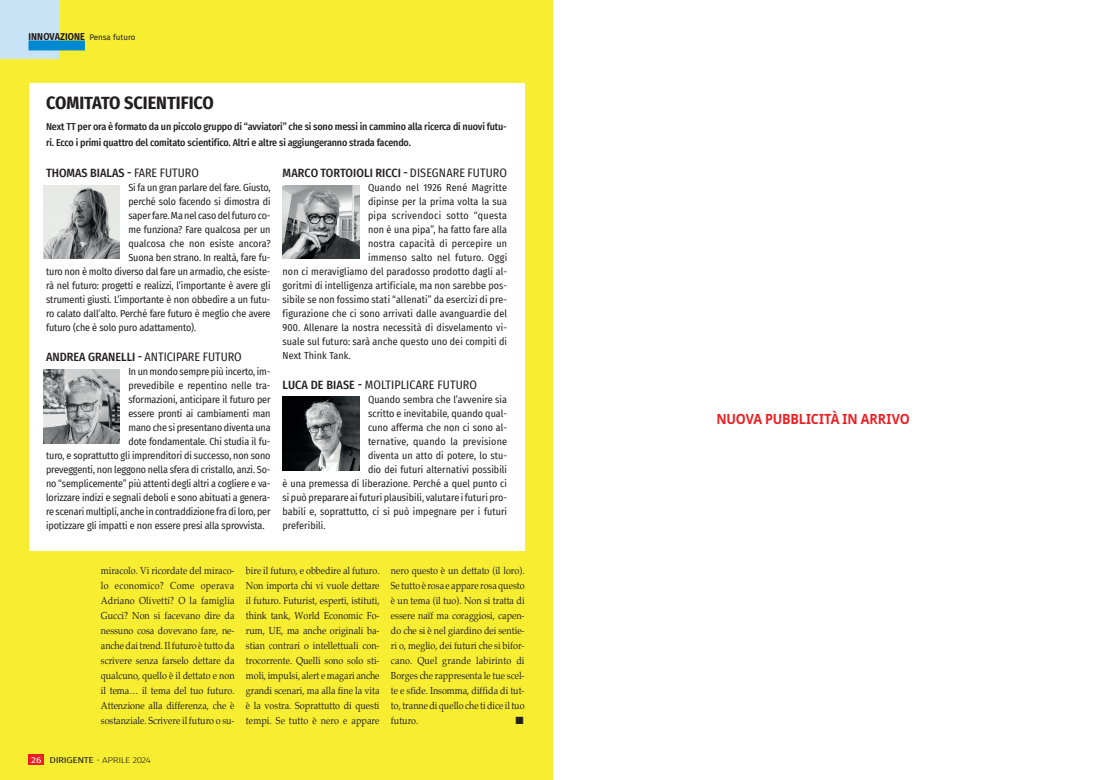
<style>
.page{position:relative;width:1106px;height:780px;background:#f7ee32}
.page>*{position:absolute;margin:0;border:0;box-sizing:border-box;transform-origin:0 0}
.t1{font:700 18px "Fira Sans Condensed";color:#231f20}
.t2{font:700 14px "Noto Sans";letter-spacing:-.005em;color:#ee1d23;scale:.9 1}
.t3{font:12px "Fira Sans Condensed";color:#231f20}
.t4{font:500 12px "Fira Sans Condensed";color:#231f20}
.t5{font:10px "Fira Sans Condensed";letter-spacing:-.01em;color:#231f20}
.t6{font:10px/15px "Palatino";color:#231f20;text-align:justify;scale:.9 1}
.t7{font:10px "Fira Sans Condensed";letter-spacing:.01em;color:#231f20}
.t8{font:500 10px/16px "Fira Sans Condensed";letter-spacing:-.015em;color:#231f20}
.t9{font:10px "Fira Sans Condensed";letter-spacing:.02em;color:#231f20}
.t10{font:10px "Fira Sans Condensed";letter-spacing:.025em;color:#231f20}
.t11{font:700 10px "Fira Sans";letter-spacing:.01em;color:#231f20;scale:.9 1}
.t12{font:300 8.4px "Fira Sans";letter-spacing:-.04em;color:#231f20;scale:1.2 1}
.s1{font-weight:400;font-size:8px}
.s2{font-weight:400}
.s3{font-weight:500}
.s4{font-weight:400;color:#fff}
</style>
<div class="page">
<div style="left:0;top:0;width:59px;height:59px;background:#c8e3f5"></div>
<div style="left:28px;top:40px;width:57px;height:10px;background:#0089cf"></div>
<div style="left:28px;top:754px;width:16px;height:11px;background:#ee1d23"></div>
<div style="left:29px;top:84px;width:495px;height:466px;background:#fff"></div>
<img style="left:43px;top:185px;width:77px;height:74px">
<img style="left:282px;top:185px;width:77px;height:74px">
<img style="left:43px;top:370px;width:77px;height:73px">
<img style="left:282px;top:396px;width:77px;height:74px">
<div style="left:553px;top:0;width:553px;height:780px;background:#fff"></div>
<p class="t11" style="left:28px;top:28px;width:120px">INNOVAZIONE <span class="s1">Pensa futuro</span></p>
<h1 class="t1" style="left:46px;top:87px;width:169px">COMITATO SCIENTIFICO</h1>
<p class="t8" style="left:46px;top:118px;width:462px">Next TT per ora è formato da un piccolo gruppo di “avviatori” che si sono messi in cammino alla ricerca di nuovi futu&shy;ri. Ecco i primi quattro del comitato scientifico. Altri e altre si aggiungeranno strada facendo.</p>
<p class="t4" style="left:46px;top:163px;width:154px">THOMAS BIALAS - <span class="s2">FARE FUTURO</span></p>
<p class="t5" style="left:128px;top:180px;width:144px">Si fa un gran parlare del fare. Giusto,</p>
<p class="t5" style="left:128px;top:194px;width:144px">perché solo facendo si dimostra di</p>
<p class="t5" style="left:128px;top:208px;width:144px">saper fare. Ma nel caso del futuro co-</p>
<p class="t5" style="left:128px;top:222px;width:144px">me funziona? Fare qualcosa per un</p>
<p class="t5" style="left:128px;top:236px;width:144px">qualcosa che non esiste ancora?</p>
<p class="t5" style="left:128px;top:250px;width:144px">Suona ben strano. In realtà, fare fu-</p>
<p class="t5" style="left:46px;top:264px;width:226px">turo non è molto diverso dal fare un armadio, che esiste-</p>
<p class="t5" style="left:46px;top:278px;width:226px">rà nel futuro: progetti e realizzi, l’importante è avere gli</p>
<p class="t5" style="left:46px;top:292px;width:226px">strumenti giusti. L’importante è non obbedire a un futu-</p>
<p class="t5" style="left:46px;top:306px;width:226px">ro calato dall’alto. Perché fare futuro è meglio che avere</p>
<p class="t5" style="left:46px;top:320px;width:152px">futuro (che è solo puro adattamento).</p>
<p class="t3" style="left:46px;top:348px;width:197px"><span class="s3">ANDREA GRANELLI -</span> ANTICIPARE FUTURO</p>
<p class="t5" style="left:128px;top:364px;width:144px">In un mondo sempre più incerto, im-</p>
<p class="t5" style="left:128px;top:378px;width:144px">prevedibile e repentino nelle tra-</p>
<p class="t5" style="left:128px;top:392px;width:144px">sformazioni, anticipare il futuro per</p>
<p class="t5" style="left:128px;top:406px;width:144px">essere pronti ai cambiamenti man</p>
<p class="t5" style="left:128px;top:420px;width:144px">mano che si presentano diventa una</p>
<p class="t5" style="left:128px;top:434px;width:144px">dote fondamentale. Chi studia il fu-</p>
<p class="t5" style="left:46px;top:448px;width:226px">turo, e soprattutto gli imprenditori di successo, non sono</p>
<p class="t5" style="left:46px;top:462px;width:226px">preveggenti, non leggono nella sfera di cristallo, anzi. So-</p>
<p class="t5" style="left:46px;top:476px;width:226px">no “semplicemente” più attenti degli altri a cogliere e va-</p>
<p class="t5" style="left:46px;top:490px;width:226px">lorizzare indizi e segnali deboli e sono abituati a genera-</p>
<p class="t5" style="left:46px;top:504px;width:226px">re scenari multipli, anche in contraddizione fra di loro, per</p>
<p class="t5" style="left:46px;top:518px;width:220px">ipotizzare gli impatti e non essere presi alla sprovvista.</p>
<p class="t4" style="left:283px;top:163px;width:226px">MARCO TORTOIOLI RICCI - <span class="s2">DISEGNARE FUTURO</span></p>
<p class="t9" style="left:368px;top:180px;width:141px">Quando nel 1926 René Magritte</p>
<p class="t7" style="left:368px;top:194px;width:141px">dipinse per la prima volta la sua</p>
<p class="t10" style="left:368px;top:208px;width:141px">pipa scrivendoci sotto “questa</p>
<p class="t7" style="left:368px;top:222px;width:141px">non è una pipa”, ha fatto fare alla</p>
<p class="t9" style="left:368px;top:236px;width:141px">nostra capacità di percepire un</p>
<p class="t10" style="left:368px;top:250px;width:141px">immenso salto nel futuro. Oggi</p>
<p class="t7" style="left:282px;top:264px;width:226px">non ci meravigliamo del paradosso prodotto dagli al-</p>
<p class="t7" style="left:282px;top:278px;width:226px">goritmi di intelligenza artificiale, ma non sarebbe pos-</p>
<p class="t7" style="left:282px;top:292px;width:226px">sibile se non fossimo stati “allenati” da esercizi di pre-</p>
<p class="t7" style="left:282px;top:306px;width:226px">figurazione che ci sono arrivati dalle avanguardie del</p>
<p class="t7" style="left:282px;top:320px;width:226px">900. Allenare la nostra necessità di disvelamento vi-</p>
<p class="t7" style="left:282px;top:334px;width:226px">suale sul futuro: sarà anche questo uno dei compiti di</p>
<p class="t7" style="left:282px;top:348px;width:70px">Next Think Tank.</p>
<p class="t3" style="left:283px;top:376px;width:196px"><span class="s3">LUCA DE BIASE -</span> MOLTIPLICARE FUTURO</p>
<p class="t5" style="left:368px;top:392px;width:141px">Quando sembra che l’avvenire sia</p>
<p class="t5" style="left:368px;top:406px;width:141px">scritto e inevitabile, quando qual-</p>
<p class="t5" style="left:368px;top:420px;width:141px">cuno afferma che non ci sono al-</p>
<p class="t9" style="left:368px;top:434px;width:141px">ternative, quando la previsione</p>
<p class="t5" style="left:368px;top:448px;width:141px">diventa un atto di potere, lo stu-</p>
<p class="t5" style="left:368px;top:462px;width:141px">dio dei futuri alternativi possibili</p>
<p class="t5" style="left:282px;top:476px;width:226px">è una premessa di liberazione. Perché a quel punto ci</p>
<p class="t5" style="left:282px;top:490px;width:226px">si può preparare ai futuri plausibili, valutare i futuri pro-</p>
<p class="t5" style="left:282px;top:504px;width:226px">babili e, soprattutto, ci si può impegnare per i futuri</p>
<p class="t5" style="left:282px;top:518px;width:45px">preferibili.</p>
<p class="t6" style="left:101px;top:563px;width:150px">miracolo. Vi ricordate del miraco&shy;lo economico? Come operava Adriano Olivetti? O la famiglia Gucci? Non si facevano dire da nessuno cosa dovevano fare, ne&shy;anche dai trend. Il futuro è tutto da scrivere senza farselo dettare da qualcuno, quello è il dettato e non il tema… il tema del tuo futuro.<br>Attenzione alla differenza, che è sostanziale. Scrivere il futuro o su-</p>
<p class="t6" style="left:246px;top:563px;width:150px">bire il futuro, e obbedire al futuro.<br>Non importa chi vi vuole dettare il futuro. Futurist, esperti, istituti, think tank, World Economic Fo&shy;rum, UE, ma anche originali ba&shy;stian contrari o intellettuali con&shy;trocorrente. Quelli sono solo sti&shy;moli, impulsi, alert e magari anche grandi scenari, ma alla fine la vita è la vostra. Soprattutto di questi tempi. Se tutto è nero e appare</p>
<p class="t6" style="left:391px;top:563px;width:150px">nero questo è un dettato (il loro).<br>Se tutto è rosa e appare rosa questo è un tema (il tuo). Non si tratta di essere naïf ma coraggiosi, capen&shy;do che si è nel giardino dei sentie&shy;ri o, meglio, dei futuri che si bifor&shy;cano. Quel grande labirinto di Borges che rappresenta le tue scel&shy;te e sfide. Insomma, diffida di tut&shy;to, tranne di quello che ti dice il tuo futuro.</p>
<p class="t12" style="left:31px;top:754px;width:101px"><span class="s4">26</span> <span class="s2">DIRIGENTE</span> - APRILE 2024</p>
<h2 class="t2" style="left:716px;top:409px;width:216px">NUOVA PUBBLICITÀ IN ARRIVO</h2>
</div>
